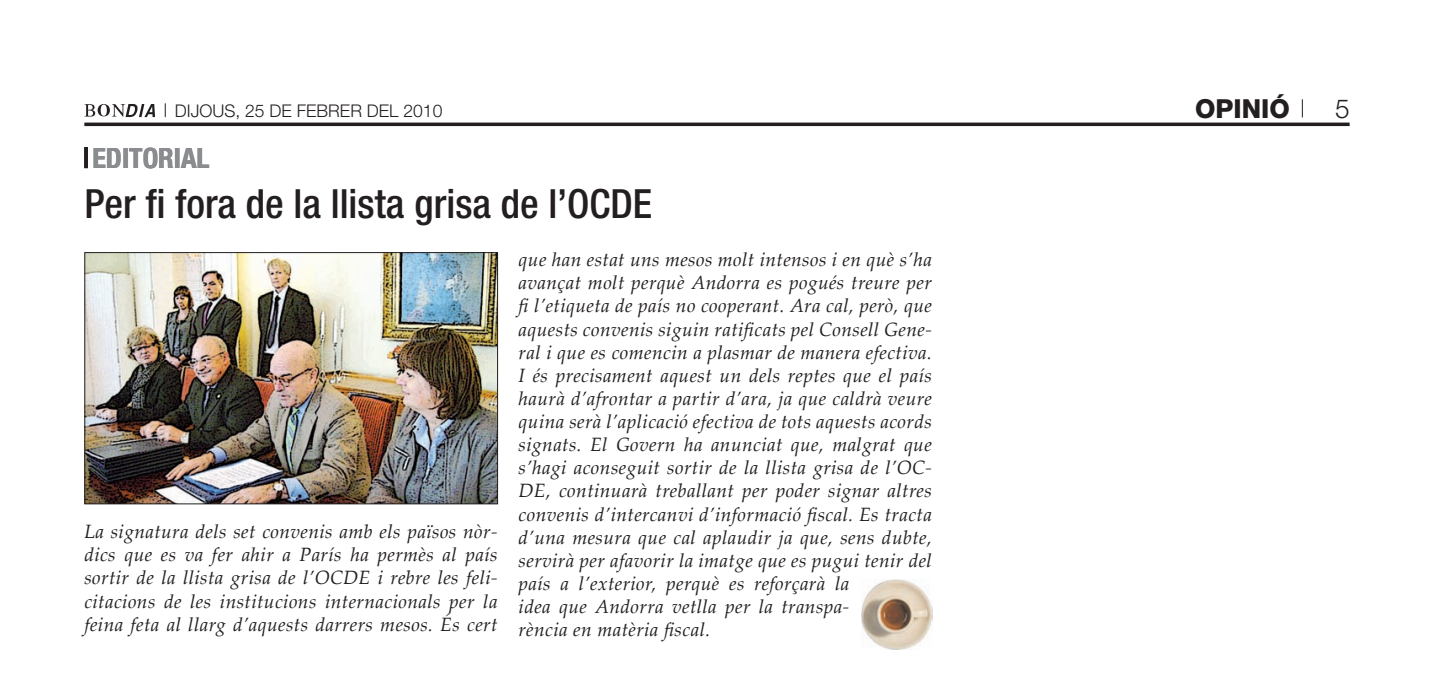
<style>
.page{position:relative;width:1434px;height:685px;background:#fff}
.page>*{position:absolute;margin:0;border:0;box-sizing:border-box;transform-origin:0 0}
.t1{font:500 condensed 40.25px "Helvetica Neue LT Std";color:#231f20}
.t2{font:700 condensed 28px "Helvetica Neue LT Std";color:#8a8c8f}
.t3{font:800 26.25px "Helvetica Neue LT Std";color:#231f20}
.t4{font:300 26.25px "Helvetica Neue LT Std";color:#231f20}
.t5{font:italic 19.25px/23.1px "Palatino Linotype";letter-spacing:.02em;color:#231f20;text-align:justify}
.t6{font:300 17.5px "Helvetica Neue LT Std";color:#231f20}
</style>
<div class="page">
<svg style="left:84px;top:122px;width:1265px;height:4px;background:#423f3f"></svg>
<svg style="left:84px;top:104px;width:71px;height:13px"></svg>
<svg style="left:1302px;top:99px;width:1px;height:18px"></svg>
<svg style="left:165px;top:103px;width:1px;height:14px"></svg>
<hr style="left:84px;top:147px;width:4px;height:21px;background:#231f20">
<img style="left:862px;top:580px;width:70px;height:69px">
<img style="left:86px;top:254px;width:410px;height:248px">
<div style="left:84px;top:252px;width:414px;height:252px;border:1px solid #231f20"></div>
<p class="t6" style="left:175px;top:100px;width:269px">DIJOUS, 25 DE FEBRER DEL 2010</p>
<h3 class="t3" style="left:1195px;top:93px;width:96px">OPINIÓ</h3>
<h3 class="t4" style="left:1335px;top:93px;width:16px">5</h3>
<h2 class="t2" style="left:92px;top:141px;width:119px">EDITORIAL</h2>
<h1 class="t1" style="left:84px;top:179px;width:569px">Per fi fora de la llista grisa de l’OCDE</h1>
<p class="t5" style="left:84px;top:519px;width:415px">La signatura dels set convenis amb els països nòr&shy;dics que es va fer ahir a París ha permès al país sortir de la llista grisa de l’OCDE i rebre les feli&shy;citacions de les institucions internacionals per la feina feta al llarg d’aquests darrers mesos. És cert</p>
<p class="t5" style="left:518px;top:247px;width:415px;text-align:left">que han estat uns mesos molt intensos i en què s’ha avançat molt perquè Andorra es pogués treure per fi l’etiqueta de país no cooperant. Ara cal, però, que aquests convenis siguin ratificats pel Consell Gene&shy;ral i que es comencin a plasmar de manera efectiva.<br>I és precisament aquest un dels reptes que el país haurà d’afrontar a partir d’ara, ja que caldrà veure quina serà l’aplicació efectiva de tots aquests acords signats. El Govern ha anunciat que, malgrat que s’hagi aconseguit sortir de la llista grisa de l’OC-DE, continuarà treballant per poder signar altres convenis d’intercanvi d’informació fiscal. Es tracta d’una mesura que cal aplaudir ja que, sens dubte, servirà per afavorir la imatge que es pugui tenir del país a l’exterior, perquè es reforçarà la<br>idea que Andorra vetlla per la transpa-<br>rència en matèria fiscal.</p>
</div>
